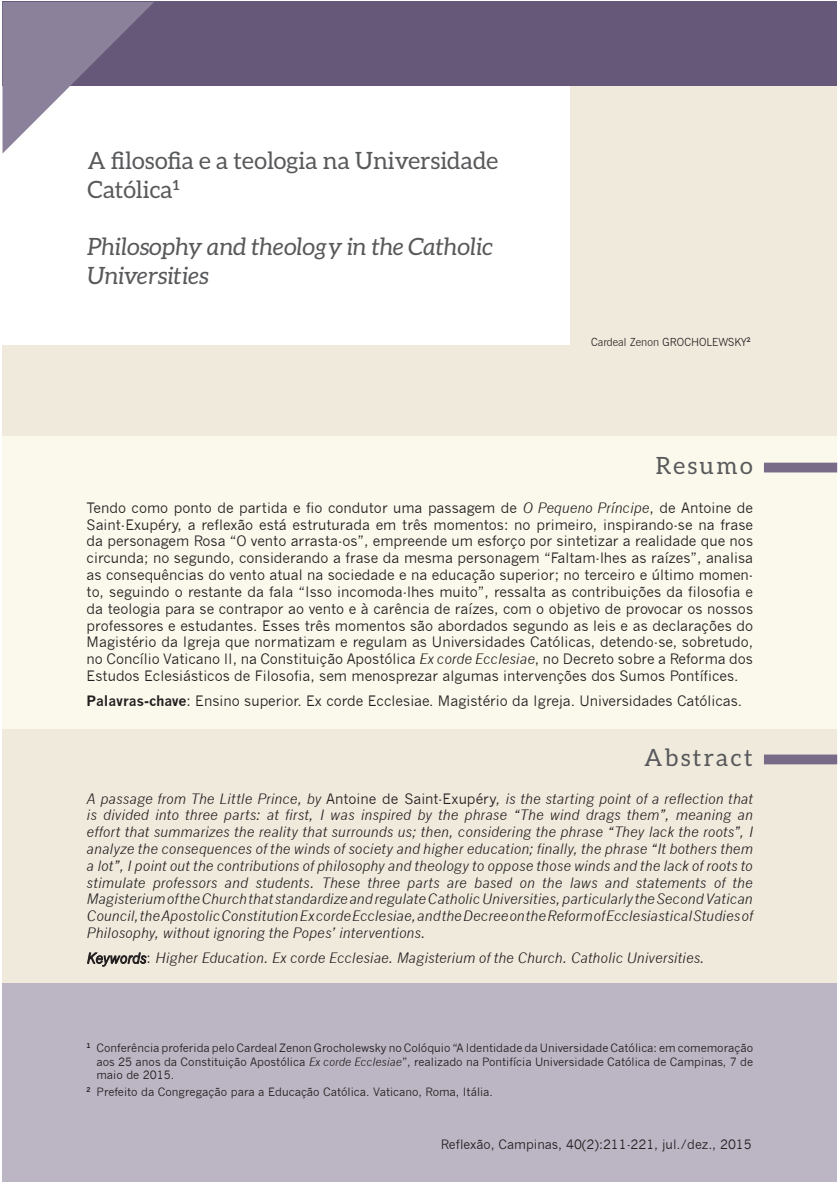
<style>
.page{position:relative;width:840px;height:1186px;background:#fff}
.page>*{position:absolute;margin:0;border:0;box-sizing:border-box;transform-origin:0 0}
.t1{font:23.85px/28.5px "Aleo";color:#58595b}
.t2{font:italic 23.85px/28.5px "Aleo";color:#58595b}
.t3{font:23.85px "Aleo";letter-spacing:.1em;color:#58595b}
.t4{font:13.95px/16.8px "News Gothic";color:#231f20;text-align:justify}
.t5{font:italic 13.95px/16.8px "News Gothic";color:#231f20;text-align:justify}
.t6{font:12.6px "News Gothic";color:#231f20}
.t7{font:11.25px/13.5px "News Gothic";color:#231f20;text-align:justify}
.t8{font:300 11.25px "News Gothic BT";color:#231f20}
.s1{font-style:italic}
.s2{font-weight:700}
.s3{font-style:normal}
</style>
<div class="page">
<div style="left:3px;top:2px;width:833px;height:1179px;background:#f0eadd"></div>
<div style="left:3px;top:78px;width:566px;height:267px;background:#fff"></div>
<div style="left:3px;top:982px;width:833px;height:199px;background:#bcb5c3"></div>
<div style="left:3px;top:2px;width:833px;height:84px;background:#665878"></div>
<div style="left:3px;top:436px;width:833px;height:293px;background:#fbf8ec"></div>
<div style="left:763px;top:462px;width:73px;height:10px;background:#776b88"></div>
<svg style="left:87px;top:952px;width:60px;height:14px"></svg>
<div style="left:763px;top:754px;width:73px;height:10px;background:#776b88"></div>
<svg style="left:2px;top:1px;width:152px;height:152px"></svg>
<h1 class="t1" style="left:87px;top:148px;width:412px">A filosofia e a teologia na Universidade<br>Católica<sup>1</sup></h1>
<h1 class="t2" style="left:87px;top:234px;width:407px">Philosophy and theology in the Catholic<br>Universities</h1>
<p class="t8" style="left:591px;top:335px;width:161px">Cardeal Zenon GROCHOLEWSKY<sup>2</sup></p>
<h1 class="t1" style="left:655px;top:453px;width:98px">Resumo</h1>
<p class="t4" style="left:87px;top:499px;width:667px">Tendo como ponto de partida e fio condutor uma passagem de <span class="s1">O Pequeno Príncipe</span>, de Antoine de Saint-Exupéry, a reflexão está estruturada em três momentos: no primeiro, inspirando-se na frase da personagem Rosa “O vento arrasta-os”, empreende um esforço por sintetizar a realidade que nos circunda; no segundo, considerando a frase da mesma personagem “Faltam-lhes as raízes”, analisa as consequências do vento atual na sociedade e na educação superior; no terceiro e último momen&shy;to, seguindo o restante da fala “Isso incomoda-lhes muito”, ressalta as contribuições da filosofia e da teologia para se contrapor ao vento e à carência de raízes, com o objetivo de provocar os nossos professores e estudantes. Esses três momentos são abordados segundo as leis e as declarações do Magistério da Igreja que normatizam e regulam as Universidades Católicas, detendo-se, sobretudo, no Concílio Vaticano II, na Constituição Apostólica <span class="s1">Ex corde Ecclesiae</span>, no Decreto sobre a Reforma dos Estudos Eclesiásticos de Filosofia, sem menosprezar algumas intervenções dos Sumos Pontífices.</p>
<p class="t4" style="left:87px;top:692px;width:656px"><span class="s2">Palavras-chave</span>: Ensino superior. Ex corde Ecclesiae. Magistério da Igreja. Universidades Católicas.</p>
<h1 class="t3" style="left:643px;top:747px;width:110px">Abstract</h1>
<p class="t5" style="left:87px;top:789px;width:667px">A passage from The Little Prince, by <span class="s3">Antoine de Saint-Exupéry</span>, is the starting point of a reflection that is divided into three parts: at first, I was inspired by the phrase “The wind drags them”, meaning an effort that summarizes the reality that surrounds us; then, considering the phrase “They lack the roots”, I analyze the consequences of the winds of society and higher education; finally, the phrase “It bothers them a lot”, I point out the contributions of philosophy and theology to oppose those winds and the lack of roots to stimulate professors and students. These three parts are based on the laws and statements of the Magisterium of the Church that standardize and regulate Catholic Universities, particularly the Second Vatican Council, the Apostolic Constitution Ex corde Ecclesiae, and the Decree on the Reform of Ecclesiastical Studies of Philosophy, without ignoring the Popes’ interventions.</p>
<p class="t5" style="left:87px;top:949px;width:619px">Keywords<span class="s3">:</span> Higher Education. Ex corde Ecclesiae. Magisterium of the Church. Catholic Universities.</p>
<p class="t7" style="left:96px;top:1041px;width:657px;text-indent:-10px"><sup>1</sup> Conferência proferida pelo Cardeal Zenon Grocholewsky no Colóquio “A Identidade da Universidade Católica: em comemoração aos 25 anos da Constituição Apostólica <span class="s1">Ex corde Ecclesiae</span>”, realizado na Pontifícia Universidade Católica de Campinas, 7 de maio de 2015.</p>
<p class="t7" style="left:87px;top:1084px;width:408px"><sup>2</sup> Prefeito da Congregação para a Educação Católica. Vaticano, Roma, Itália.</p>
<p class="t6" style="left:440px;top:1136px;width:312px">Reflexão, Campinas, 40(2):211-221, jul./dez., 2015</p>
</div>
